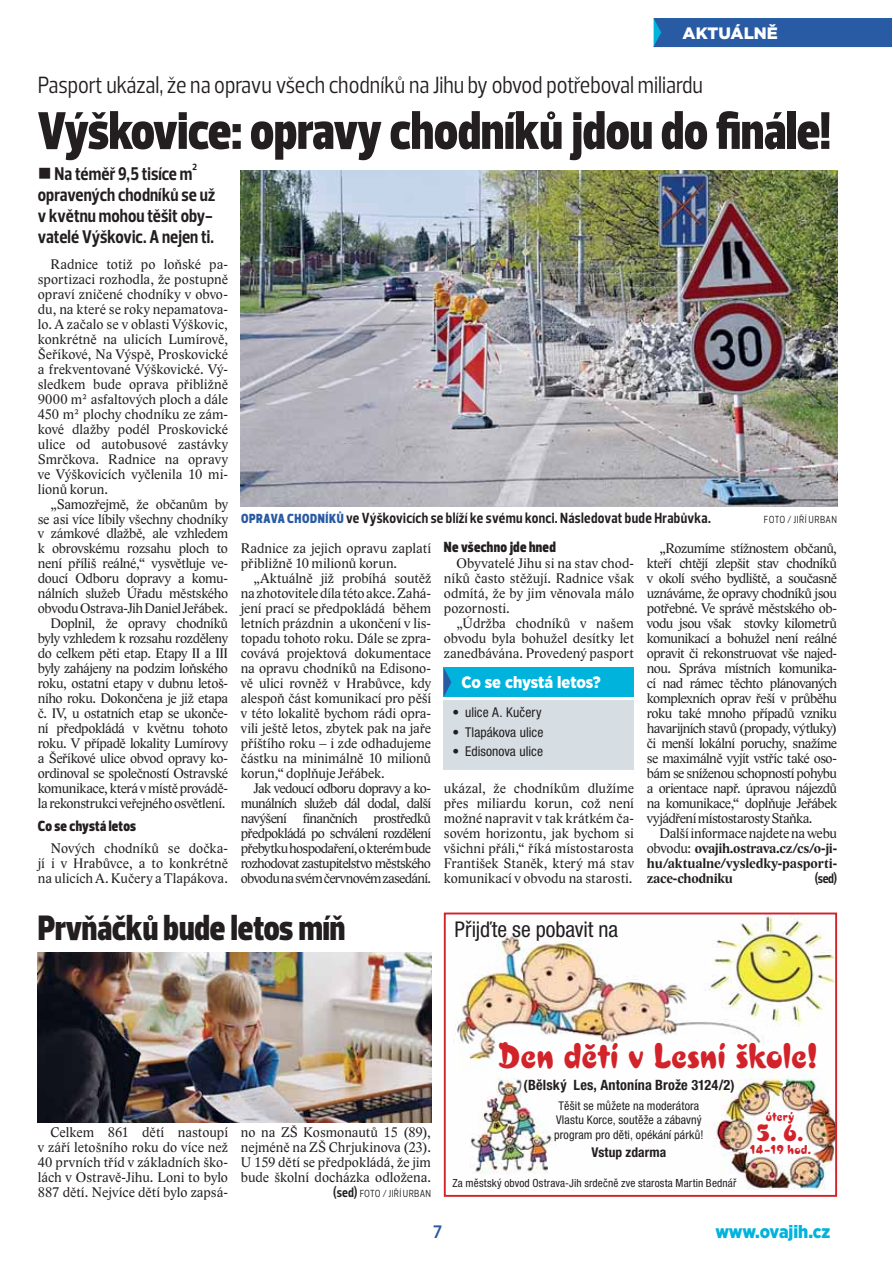
<style>
.page{position:relative;width:893px;height:1263px;background:#fff}
.page>*{position:absolute;margin:0;border:0;box-sizing:border-box;transform-origin:0 0}
.t1{font:900 54px "Prelo Condensed";color:#231f20}
.t2{font:37.2px "Croissant DOT";color:#d2232a}
.t3{font:900 36px "Prelo Condensed";color:#231f20}
.t4{font:24.75px "Croissant DOT";color:#d2232a}
.t5{font:24px "Prelo Condensed";color:#231f20}
.t6{font:condensed 21.75px "Helvetica Neue LT Pro";letter-spacing:-.005em;color:#231f20}
.t7{font:700 18.75px/21px "Prelo Condensed";color:#231f20;text-align:center}
.t8{font:900 18px "Gotham Narrow";letter-spacing:-.005em;color:#00b3dc}
.t9{font:500 18px "Gotham Narrow";color:#295ba4}
.t10{font:900 16.5px "Gotham Narrow";color:#fff}
.t11{font:900 16.5px "Gotham";color:#fff}
.t12{font:700 15px "Prelo Condensed";letter-spacing:.02em;color:#231f20}
.t13{font:900 15px "Prelo Condensed";letter-spacing:.02em;color:#231f20}
.t14{font:14.25px/15px "Lido ST";letter-spacing:-.015em;color:#231f20;text-align:justify}
.t15{font:700 14.25px/15px "Lido ST";letter-spacing:-.01em;color:#231f20;text-align:justify}
.t16{font:700 condensed 14.25px "Helvetica Neue LT Pro";letter-spacing:.01em;color:#231f20}
.t17{font:condensed 13.5px "Helvetica Neue LT Pro";color:#231f20}
.t18{font:13.5px "Croissant DOT";letter-spacing:.01em;color:#d2232a}
.t19{font:700 condensed 13.5px "Helvetica Neue LT Pro";letter-spacing:.01em;color:#231f20}
.t20{font:700 13.5px "Prelo Condensed";color:#231f20}
.t21{font:condensed 12px/14.2px "Helvetica Neue LT Pro";letter-spacing:.01em;color:#231f20;text-align:center}
.t22{font:condensed 11.25px "Helvetica Neue LT Pro";letter-spacing:.015em;color:#231f20}
.t23{font:10.5px "Prelo Condensed";letter-spacing:.03em;color:#231f20}
.s1{font-weight:900;font-size:13.5px;color:#295ba4}
.s2{font-weight:400}
.s3{font-weight:700;font-size:13.5px}
</style>
<div class="page">
<div style="left:653px;top:18px;width:239px;height:29px;background:#295ba4"></div>
<img style="left:457px;top:916px;width:377px;height:274px">
<div style="left:444px;top:913px;width:393px;height:284px;border:2px solid #d2232a"></div>
<img style="left:38px;top:952px;width:393px;height:170px">
<img style="left:241px;top:170px;width:596px;height:336px">
<div style="left:444px;top:700px;width:190px;height:70px;background:#d6dee3"></div>
<div style="left:444px;top:668px;width:190px;height:29px;background:#00b3dc"></div>
<svg style="left:444px;top:668px;width:7px;height:29px"></svg>
<p class="t11" style="left:683px;top:27px;width:97px">AKTUÁLNĚ</p>
<h3 class="t5" style="left:38px;top:70px;width:666px">Pasport ukázal, že na opravu všech chodníků na Jihu by obvod potřeboval miliardu</h3>
<h1 class="t1" style="left:38px;top:110px;width:794px">Výškovice: opravy chodníků jdou do finále!</h1>
<h3 class="t7" style="left:38px;top:164px;width:179px">Na téměř 9,5 tisíce m² opravených chodníků se už v květnu mohou těšit oby&shy;vatelé Výškovic. A nejen ti.</h3>
<p class="t14" style="left:38px;top:258px;width:192px;text-indent:13px">Radnice totiž po loňské pa&shy;sportizaci rozhodla, že postupně opraví zničené chodníky v obvo&shy;du, na které se roky nepamatova&shy;lo. A začalo se v oblasti Výškovic, konkrétně na ulicích Lumírově, Šeříkové, Na Výspě, Proskovické a frekventované Výškovické. Vý&shy;sledkem bude oprava přibližně 9000 m² asfaltových ploch a dále 450 m² plochy chodníku ze zám&shy;kové dlažby podél Proskovické ulice od autobusové zastávky Smrčkova. Radnice na opravy ve Výškovicích vyčlenila 10 mi&shy;lionů korun.</p>
<p class="t14" style="left:38px;top:497px;width:192px;text-align:right">„Samozřejmě, že občanům by se asi více líbily všechny chodníky v zámkové dlažbě, ale vzhledem k obrovskému rozsahu ploch to není příliš reálné,“ vysvětluje ve&shy;doucí Odboru dopravy a komu&shy;nálních služeb Úřadu městského obvodu Ostrava-Jih Daniel Jeřábek.<br>Doplnil, že opravy chodníků byly vzhledem k rozsahu rozděleny do celkem pěti etap. Etapy II a III byly zahájeny na podzim loňského roku, ostatní etapy v dubnu letoš&shy;ního roku. Dokončena je již etapa č. IV, u ostatních etap se ukonče&shy;ní předpokládá v květnu tohoto roku. V případě lokality Lumírovy a Šeříkové ulice obvod opravy ko&shy;ordinoval se společností Ostravské komunikace, která v místě provádě&shy;la rekonstrukci veřejného osvětlení.</p>
<p class="t13" style="left:38px;top:821px;width:100px">Co se chystá letos</p>
<p class="t14" style="left:38px;top:841px;width:192px;text-indent:13px">Nových chodníků se dočka&shy;jí i v Hrabůvce, a to konkrétně na ulicích A. Kučery a Tlapákova.</p>
<p class="t12" style="left:241px;top:513px;width:471px"><span class="s1">OPRAVA CHODNÍKŮ</span> ve Výškovicích se blíží ke svému konci. Následovat bude Hrabůvka.</p>
<p class="t23" style="left:764px;top:514px;width:75px">FOTO / JIŘÍ URBAN</p>
<p class="t13" style="left:444px;top:541px;width:113px">Ne všechno jde hned</p>
<p class="t14" style="left:444px;top:557px;width:192px;text-indent:13px">Obyvatelé Jihu si na stav chod&shy;níků často stěžují. Radnice však odmítá, že by jim věnovala málo pozornosti.</p>
<p class="t14" style="left:444px;top:617px;width:192px;text-indent:13px">„Údržba chodníků v našem obvodu byla bohužel desítky let zanedbávána. Provedený pasport</p>
<p class="t14" style="left:647px;top:542px;width:192px;text-indent:13px">„Rozumíme stížnostem občanů, kteří chtějí zlepšit stav chodníků v okolí svého bydliště, a současně uznáváme, že opravy chodníků jsou potřebné. Ve správě městského ob&shy;vodu jsou však stovky kilometrů komunikací a bohužel není reálné opravit či rekonstruovat vše najed&shy;nou. Správa místních komunika&shy;cí nad rámec těchto plánovaných komplexních oprav řeší v průběhu roku také mnoho případů vzniku havarijních stavů (propady, výtluky) či menší lokální poruchy, snažíme se maximálně vyjít vstříc také oso&shy;bám se sníženou schopností pohybu a orientace např. úpravou nájezdů na komunikace,“ doplňuje Jeřábek vyjádření místostarosty Staňka.</p>
<p class="t15" style="left:647px;top:825px;width:192px;text-indent:13px"><span class="s2">Další informace najdete na webu obvodu:</span> ovajih.ostrava.cz/cs/o-ji&shy;hu/aktualne/vysledky-pasporti&shy;zace-chodniku</p>
<p class="t14" style="left:241px;top:542px;width:192px">Radnice za jejich opravu zaplatí přibližně 10 milionů korun.</p>
<p class="t14" style="left:241px;top:572px;width:192px;text-indent:13px">„Aktuálně již probíhá soutěž na zhotovitele díla této akce. Zahá&shy;jení prací se předpokládá během letních prázdnin a ukončení v lis&shy;topadu tohoto roku. Dále se zpra&shy;covává projektová dokumentace na opravu chodníků na Edisono&shy;vě ulici rovněž v Hrabůvce, kdy alespoň část komunikací pro pěší v této lokalitě bychom rádi opra&shy;vili ještě letos, zbytek pak na jaře příštího roku – i zde odhadujeme částku na minimálně 10 milionů korun,“ doplňuje Jeřábek.</p>
<p class="t14" style="left:241px;top:782px;width:192px;text-indent:13px">Jak vedoucí odboru dopravy a ko&shy;munálních služeb dál dodal, další navýšení finančních prostředků předpokládá po schválení rozdělení přebytku hospodaření, o kterém bude rozhodovat zastupitelstvo městského obvodu na svém červnovém zasedání.</p>
<p class="t10" style="left:461px;top:673px;width:141px">Co se chystá letos?</p>
<p class="t17" style="left:452px;top:707px;width:91px">• ulice A. Kučery</p>
<p class="t17" style="left:452px;top:727px;width:93px">• Tlapákova ulice</p>
<p class="t17" style="left:452px;top:747px;width:92px">• Edisonova ulice</p>
<p class="t14" style="left:444px;top:782px;width:192px">ukázal, že chodníkům dlužíme přes miliardu korun, což není možné napravit v tak krátkém ča&shy;sovém horizontu, jak bychom si všichni přáli,“ říká místostarosta František Staněk, který má stav komunikací v obvodu na starosti.</p>
<p class="t20" style="left:815px;top:873px;width:24px">(sed)</p>
<h3 class="t3" style="left:38px;top:914px;width:309px">Prvňáčků bude letos míň</h3>
<h3 class="t6" style="left:454px;top:922px;width:165px">Přijďte se pobavit na</h3>
<p class="t14" style="left:38px;top:1126px;width:192px;text-indent:13px">Celkem 861 dětí nastoupí v září letošního roku do více než 40 prvních tříd v základních ško&shy;lách v Ostravě-Jihu. Loni to bylo 887 dětí. Nejvíce dětí bylo zapsá-</p>
<p class="t14" style="left:241px;top:1126px;width:192px">no na ZŠ Kosmonautů 15 (89), nejméně na ZŠ Chrjukinova (23).<br>U 159 dětí se předpokládá, že jim bude školní docházka odložena.</p>
<p class="t23" style="left:333px;top:1187px;width:99px"><span class="s3">(sed)</span> FOTO / JIŘÍ URBAN</p>
<h2 class="t2" style="left:498px;top:1033px;width:322px">Den dětí v Lesní škole!</h2>
<p class="t16" style="left:524px;top:1080px;width:213px">(Bělský Les, Antonína Brože 3124/2)</p>
<p class="t21" style="left:554px;top:1100px;width:151px">Těšit se můžete na moderátora<br>Vlastu Korce, soutěže a zábavný program pro děti, opékání párků!</p>
<p class="t19" style="left:591px;top:1147px;width:77px">Vstup zdarma</p>
<p class="t22" style="left:452px;top:1179px;width:285px">Za městský obvod Ostrava-Jih srdečně zve starosta Martin Bednář</p>
<p class="t18" style="left:766px;top:1108px;width:30px">úterý</p>
<h3 class="t4" style="left:756px;top:1118px;width:49px">5. 6.</h3>
<p class="t18" style="left:749px;top:1141px;width:64px">14–19 hod.</p>
<p class="t9" style="left:433px;top:1224px;width:11px">7</p>
<p class="t8" style="left:715px;top:1222px;width:116px">www.ovajih.cz</p>
</div>
